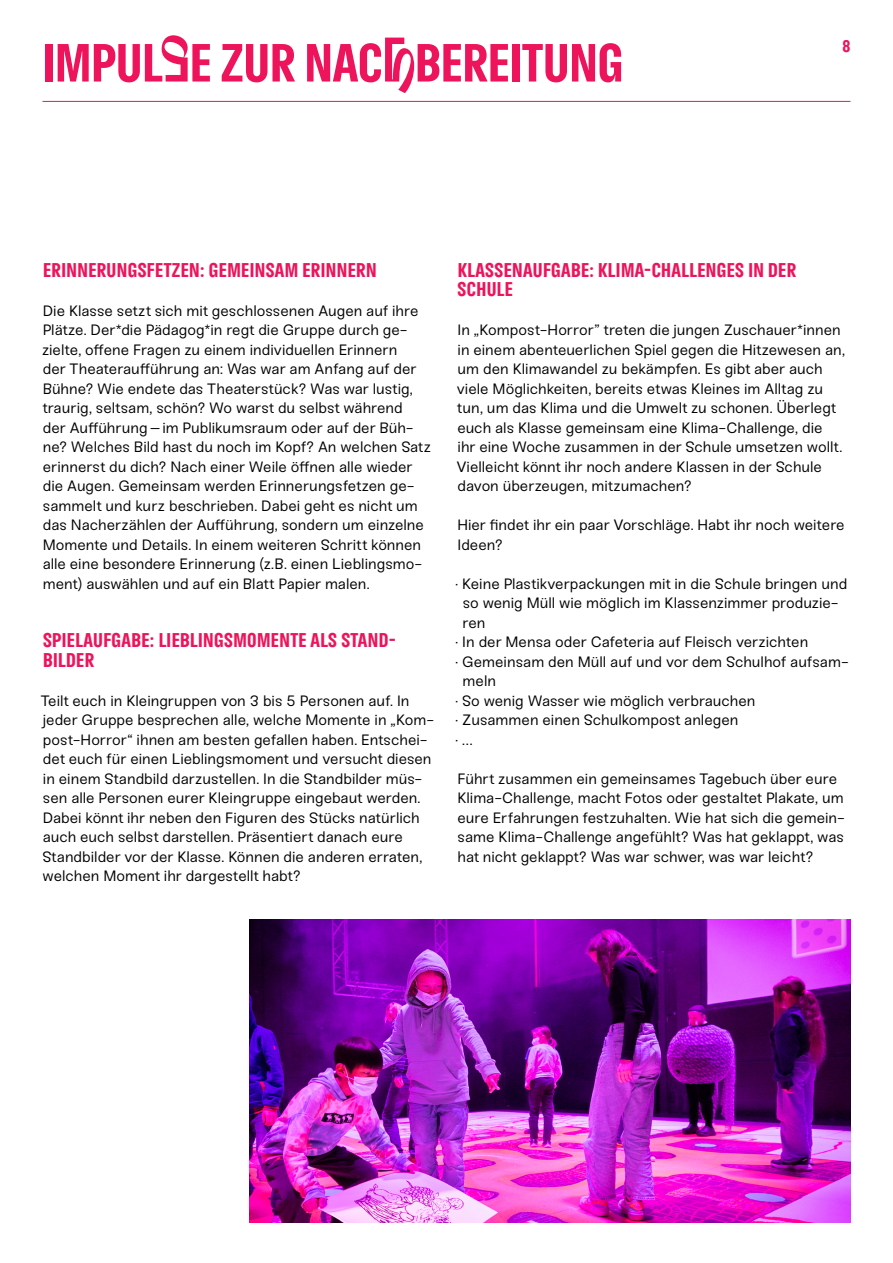
<style>
.page{position:relative;width:893px;height:1263px;background:#fff}
.page>*{position:absolute;margin:0;border:0;box-sizing:border-box;transform-origin:0 0}
.t1{font:52.5px "Parkaue Langulaire";color:#ed145b}
.t2{font:19.5px "Parkaue Langulaire";letter-spacing:.02em;color:#ed145b}
.t3{font:16.5px "Parkaue Langulaire";color:#ed145b}
.t4{font:15px/19.5px "Sneak";color:#000}
</style>
<div class="page">
<hr style="left:43px;top:101px;width:807px;height:1px;background:#ed145b">
<img style="left:250px;top:919px;width:600px;height:303px">
<h1 class="t1" style="left:43px;top:29px;width:40px">IMPUL</h1>
<h1 class="t1" style="left:161px;top:29px;width:278px">SE ZUR NACHBERE</h1>
<h1 class="t1" style="left:509px;top:29px;width:39px">ITUNG</h1>
<p class="t3" style="left:842px;top:36px;width:9px">8</p>
<h2 class="t2" style="left:43px;top:257px;width:34px">ERINNERUNGSFETZEN</h2>
<h2 class="t2" style="left:200px;top:257px;width:66px">: GEMEINSAM</h2>
<h2 class="t2" style="left:302px;top:257px;width:35px">ERINNERN</h2>
<p class="t4" style="left:42px;top:301px;width:391px">Die Klasse setzt sich mit geschlossenen Augen auf ihre Plätze. Der*die Pädagog*in regt die Gruppe durch ge&shy;zielte, offene Fragen zu einem individuellen Erinnern<br>der Theateraufführung an: Was war am Anfang auf der Bühne? Wie endete das Theaterstück? Was war lustig, traurig, seltsam, schön? Wo warst du selbst während<br>der Aufführung–im Publikumsraum oder auf der Büh&shy;ne? Welches Bild hast du noch im Kopf? An welchen Satz erinnerst du dich? Nach einer Weile öffnen alle wieder die Augen. Gemeinsam werden Erinnerungsfetzen ge&shy;sammelt und kurz beschrieben. Dabei geht es nicht um das Nacherzählen der Aufführung, sondern um einzelne Momente und Details. In einem weiteren Schritt können alle eine besondere Erinnerung (z.B. einen Lieblingsmo&shy;ment) auswählen und auf ein Blatt Papier malen.</p>
<h2 class="t2" style="left:43px;top:628px;width:34px">SPIELAUFGABE</h2>
<h2 class="t2" style="left:150px;top:628px;width:65px">: LIEBLINGSMOMENTE</h2>
<h2 class="t2" style="left:311px;top:628px;width:51px">ALS STAND</h2>
<h2 class="t2" style="left:389px;top:628px;width:9px">-</h2>
<h2 class="t2" style="left:43px;top:647px;width:25px">BILDER</h2>
<p class="t4" style="left:40px;top:691px;width:395px">Teilt euch in Kleingruppen von 3 bis 5 Personen auf. In jeder Gruppe besprechen alle, welche Momente in „Kom&shy;post-Horror“ ihnen am besten gefallen haben. Entschei&shy;det euch für einen Lieblingsmoment und versucht diesen in einem Standbild darzustellen. In die Standbilder müs&shy;sen alle Personen eurer Kleingruppe eingebaut werden.<br>Dabei könnt ihr neben den Figuren des Stücks natürlich auch euch selbst darstellen. Präsentiert danach eure Standbilder vor der Klasse. Können die anderen erraten, welchen Moment ihr dargestellt habt?</p>
<h2 class="t2" style="left:458px;top:257px;width:20px">KLASSENAUFGABE</h2>
<h2 class="t2" style="left:590px;top:257px;width:73px">: KLIMA-CHALLENGES</h2>
<h2 class="t2" style="left:748px;top:257px;width:30px">IN DER</h2>
<h2 class="t2" style="left:458px;top:277px;width:29px">SCHULE</h2>
<p class="t4" style="left:456px;top:320px;width:390px">In „Kompost-Horror” treten die jungen Zuschauer*innen in einem abenteuerlichen Spiel gegen die Hitzewesen an, um den Klimawandel zu bekämpfen. Es gibt aber auch viele Möglichkeiten, bereits etwas Kleines im Alltag zu tun, um das Klima und die Umwelt zu schonen. Überlegt euch als Klasse gemeinsam eine Klima-Challenge, die<br>ihr eine Woche zusammen in der Schule umsetzen wollt.<br>Vielleicht könnt ihr noch andere Klassen in der Schule davon überzeugen, mitzumachen?</p>
<p class="t4" style="left:457px;top:515px;width:389px">Hier findet ihr ein paar Vorschläge. Habt ihr noch weitere<br>Ideen?</p>
<p class="t4" style="left:463px;top:574px;width:386px;text-indent:-8px">• Keine Plastikverpackungen mit in die Schule bringen und so wenig Müll wie möglich im Klassenzimmer produzie&shy;ren</p>
<p class="t4" style="left:455px;top:632px;width:355px">• In der Mensa oder Cafeteria auf Fleisch verzichten</p>
<p class="t4" style="left:463px;top:652px;width:388px;text-indent:-8px">• Gemeinsam den Müll auf und vor dem Schulhof aufsam&shy;meln</p>
<p class="t4" style="left:455px;top:691px;width:302px">• So wenig Wasser wie möglich verbrauchen</p>
<p class="t4" style="left:455px;top:710px;width:285px">• Zusammen einen Schulkompost anlegen</p>
<p class="t4" style="left:455px;top:730px;width:19px">• …</p>
<p class="t4" style="left:457px;top:769px;width:389px">Führt zusammen ein gemeinsames Tagebuch über eure Klima-Challenge, macht Fotos oder gestaltet Plakate, um eure Erfahrungen festzuhalten. Wie hat sich die gemein&shy;same Klima-Challenge angefühlt? Was hat geklappt, was hat nicht geklappt? Was war schwer, was war leicht?</p>
</div>
